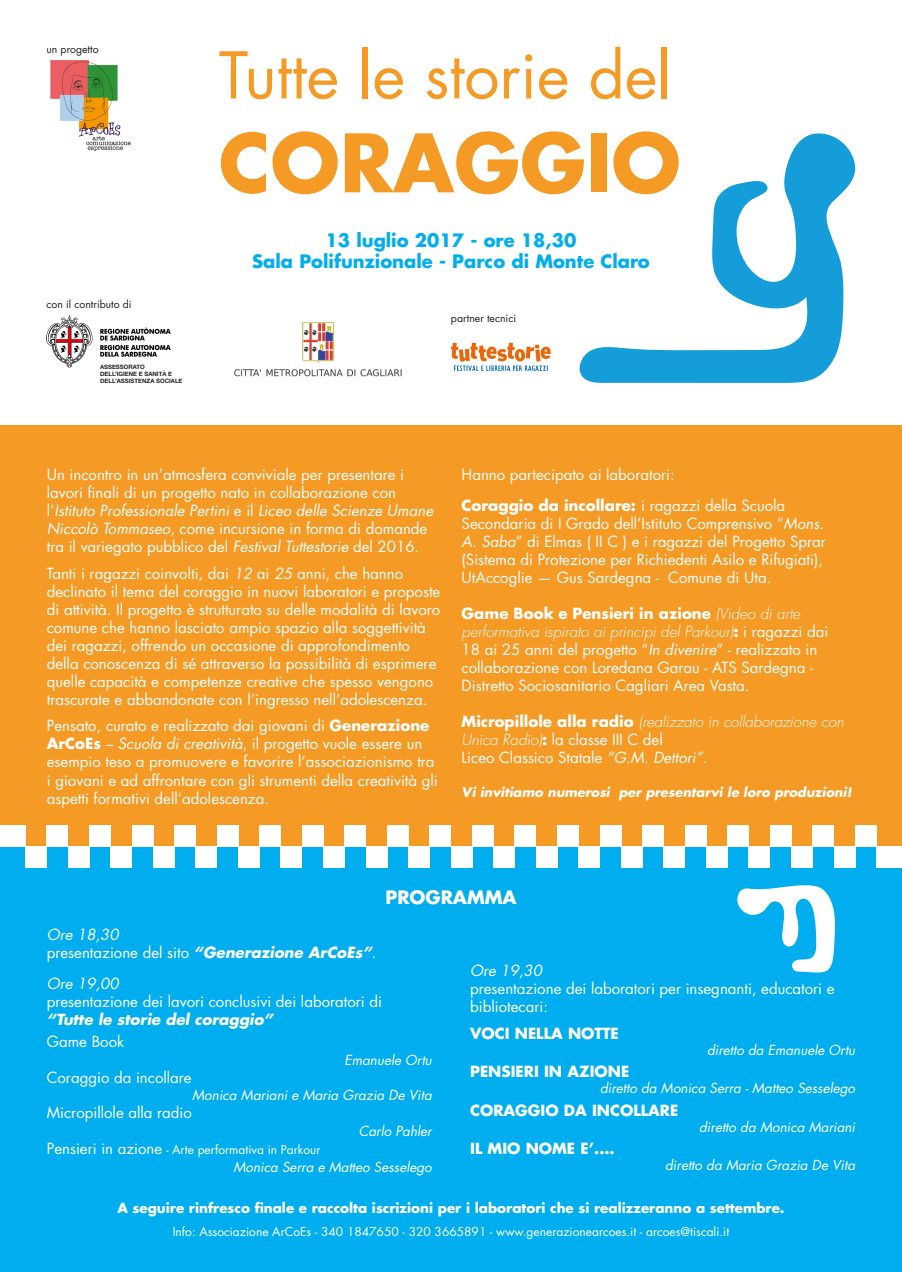
<style>
.page{position:relative;width:902px;height:1272px;background:#fff}
.page>*{position:absolute;margin:0;border:0;box-sizing:border-box;transform-origin:0 0}
.t1{font:700 78.15px "Futura Std";color:#f59a24}
.t2{font:62.55px "Futura Std";color:#f59a24}
.t3{font:700 18px "Futura Std";color:#00aeef}
.t4{font:700 18px "Futura Std";color:#fff}
.t5{font:15px/18px "Futura Std";color:#fff}
.t6{font:italic 300 15px/18px "Futura Std";color:#fff}
.t7{font:700 15px "Futura Std";color:#fff}
.t8{font:italic 700 15px "Futura Std";color:#fff}
.t9{font:italic 15px "Futura Std";color:#fff}
.t10{font:italic 13.5px "Futura Std";color:#fff}
.t11{font:700 13.5px "Futura Std";color:#fff}
.t12{font:italic 700 12.9px "Futura Std";color:#fff}
.t13{font:12px "Futura Std";color:#fff}
.t14{font:10.5px "Futura Std";color:#231f20}
.t15{font:700 6px/7.2px "Helvetica Neue";color:#231f20}
.s1{font-style:italic}
.s2{font-weight:700}
.s3{font-weight:300;font-style:italic}
.s4{font-weight:700;font-style:normal}
.s5{font-weight:400;font-style:normal}
.s6{font-weight:700;font-style:italic}
.s7{font-size:15px}
</style>
<div class="page">
<div style="left:0;top:425px;width:901px;height:421px;background:#f59a24"></div>
<div style="left:0;top:846px;width:901px;height:425px;background:#00aeef"></div>
<svg style="left:737px;top:885px;width:98px;height:87px"></svg>
<svg style="left:579px;top:133px;width:277px;height:250px"></svg>
<div style="left:0;top:825px;width:26px;height:21px;background:#fff"></div>
<div style="left:344px;top:825px;width:22px;height:21px;background:#fff"></div>
<div style="left:685px;top:825px;width:21px;height:21px;background:#fff"></div>
<div style="left:174px;top:825px;width:22px;height:21px;background:#fff"></div>
<div style="left:514px;top:825px;width:22px;height:21px;background:#fff"></div>
<div style="left:855px;top:825px;width:21px;height:21px;background:#fff"></div>
<div style="left:89px;top:825px;width:22px;height:21px;background:#fff"></div>
<div style="left:429px;top:825px;width:22px;height:21px;background:#fff"></div>
<div style="left:770px;top:825px;width:21px;height:21px;background:#fff"></div>
<div style="left:259px;top:825px;width:22px;height:21px;background:#fff"></div>
<div style="left:600px;top:825px;width:21px;height:21px;background:#fff"></div>
<div style="left:47px;top:825px;width:21px;height:21px;background:#fff"></div>
<div style="left:387px;top:825px;width:21px;height:21px;background:#fff"></div>
<div style="left:727px;top:825px;width:21px;height:21px;background:#fff"></div>
<div style="left:217px;top:825px;width:21px;height:21px;background:#fff"></div>
<div style="left:557px;top:825px;width:21px;height:21px;background:#fff"></div>
<div style="left:132px;top:825px;width:21px;height:21px;background:#fff"></div>
<div style="left:472px;top:825px;width:21px;height:21px;background:#fff"></div>
<div style="left:812px;top:825px;width:21px;height:21px;background:#fff"></div>
<div style="left:302px;top:825px;width:21px;height:21px;background:#fff"></div>
<div style="left:642px;top:825px;width:21px;height:21px;background:#fff"></div>
<div style="left:26px;top:846px;width:21px;height:21px;background:#fff"></div>
<div style="left:366px;top:846px;width:21px;height:21px;background:#fff"></div>
<div style="left:706px;top:846px;width:21px;height:21px;background:#fff"></div>
<div style="left:196px;top:846px;width:21px;height:21px;background:#fff"></div>
<div style="left:536px;top:846px;width:21px;height:21px;background:#fff"></div>
<div style="left:876px;top:846px;width:25px;height:21px;background:#fff"></div>
<div style="left:111px;top:846px;width:21px;height:21px;background:#fff"></div>
<div style="left:451px;top:846px;width:21px;height:21px;background:#fff"></div>
<div style="left:791px;top:846px;width:21px;height:21px;background:#fff"></div>
<div style="left:281px;top:846px;width:21px;height:21px;background:#fff"></div>
<div style="left:621px;top:846px;width:21px;height:21px;background:#fff"></div>
<div style="left:68px;top:846px;width:21px;height:21px;background:#fff"></div>
<div style="left:408px;top:846px;width:21px;height:21px;background:#fff"></div>
<div style="left:748px;top:846px;width:22px;height:21px;background:#fff"></div>
<div style="left:238px;top:846px;width:21px;height:21px;background:#fff"></div>
<div style="left:578px;top:846px;width:22px;height:21px;background:#fff"></div>
<div style="left:153px;top:846px;width:21px;height:21px;background:#fff"></div>
<div style="left:493px;top:846px;width:21px;height:21px;background:#fff"></div>
<div style="left:833px;top:846px;width:22px;height:21px;background:#fff"></div>
<div style="left:323px;top:846px;width:21px;height:21px;background:#fff"></div>
<div style="left:663px;top:846px;width:22px;height:21px;background:#fff"></div>
<img style="left:50px;top:60px;width:81px;height:92px">
<svg style="left:451px;top:343px;width:100px;height:28px"></svg>
<img style="left:46px;top:316px;width:125px;height:52px">
<img style="left:234px;top:322px;width:168px;height:55px">
<p class="t14" style="left:46px;top:42px;width:54px">un progetto</p>
<p class="t14" style="left:46px;top:297px;width:87px">con il contributo di</p>
<p class="t15" style="left:100px;top:363px;width:84px">ASSESSORATO<br>DELL’IGIENE E SANITÀ E<br>DELL’ASSISTENZA SOCIALE</p>
<p class="t2" style="left:219px;top:35px;width:454px">Tutte le storie del</p>
<p class="t1" style="left:219px;top:111px;width:463px">CORAGGIO</p>
<p class="t3" style="left:325px;top:228px;width:252px">13 luglio 2017 - ore 18,30</p>
<p class="t3" style="left:252px;top:249px;width:399px">Sala Polifunzionale - Parco di Monte Claro</p>
<p class="t14" style="left:451px;top:312px;width:67px">partner tecnici</p>
<p class="t5" style="left:47px;top:466px;width:388px">Un incontro in un’atmosfera conviviale per presentare i lavori finali di un progetto nato in collaborazione con l’<span class="s1">Istituto Professionale Pertini</span> e il <span class="s1">Liceo delle Scienze Umane Niccolò Tommaseo</span>, come incursione in forma di domande tra il variegato pubblico del <span class="s1">Festival Tuttestorie</span> del 2016.</p>
<p class="t5" style="left:47px;top:564px;width:395px">Tanti i ragazzi coinvolti, dai <span class="s1">12</span> ai <span class="s1">25</span> anni, che hanno declinato il tema del coraggio in nuovi laboratori e proposte di attività. Il progetto è strutturato su delle modalità di lavoro comune che hanno lasciato ampio spazio alla soggettività dei ragazzi, offrendo un occasione di approfondimento della conoscenza di sé attraverso la possibilità di esprimere quelle capacità e competenze creative che spesso vengono trascurate e abbandonate con l’ingresso nell’adolescenza.</p>
<p class="t5" style="left:47px;top:717px;width:392px">Pensato, curato e realizzato dai giovani di <span class="s2">Generazione ArCoEs</span> – <span class="s1">Scuola di creatività</span>, il progetto vuole essere un esempio teso a promuovere e favorire l’associazionismo tra i giovani e ad affrontare con gli strumenti della creatività gli aspetti formativi dell’adolescenza.</p>
<p class="t5" style="left:461px;top:466px;width:214px">Hanno partecipato ai laboratori:</p>
<p class="t5" style="left:461px;top:496px;width:366px"><span class="s2">Coraggio da incollare:</span> i ragazzi della Scuola Secondaria di I Grado dell’Istituto Comprensivo “<span class="s1">Mons.<br>A. Saba</span>” di Elmas ( II C ) e i ragazzi del Progetto Sprar (Sistema di Protezione per Richiedenti Asilo e Rifugiati), UtAccoglie — Gus Sardegna - Comune di Uta.</p>
<p class="t5" style="left:461px;top:604px;width:368px"><span class="s2">Game Book e Pensieri in azione</span> <span class="s3">(Video di arte performativa ispirato ai principi del Parkour)</span><span class="s2">:</span> i ragazzi dai 18 ai 25 anni del progetto “<span class="s1">In divenire</span>” - realizzato in collaborazione con Loredana Garau - ATS Sardegna - Distretto Sociosanitario Cagliari Area Vasta.</p>
<p class="t6" style="left:461px;top:713px;width:383px"><span class="s4">Micropillole alla radio</span> (realizzato in collaborazione con<br>Unica Radio)<span class="s4">:</span> <span class="s5">la classe III C del</span></p>
<p class="t5" style="left:461px;top:748px;width:247px">Liceo Classico Statale <span class="s1">“G.M. Dettori”</span>.</p>
<p class="t12" style="left:461px;top:783px;width:391px">Vi invitiamo numerosi per presentarvi le loro produzioni!</p>
<p class="t4" style="left:385px;top:885px;width:133px">PROGRAMMA</p>
<p class="t9" style="left:47px;top:925px;width:73px">Ore 18,30</p>
<p class="t5" style="left:47px;top:943px;width:331px">presentazione del sito <span class="s6">“Generazione ArCoEs”</span>.</p>
<p class="t9" style="left:47px;top:973px;width:73px">Ore 19,00</p>
<p class="t5" style="left:47px;top:992px;width:337px">presentazione dei lavori conclusivi dei laboratori di</p>
<p class="t8" style="left:47px;top:1009px;width:228px">“Tutte le storie del coraggio”</p>
<p class="t5" style="left:47px;top:1032px;width:79px">Game Book</p>
<p class="t10" style="left:344px;top:1051px;width:89px">Emanuele Ortu</p>
<p class="t5" style="left:47px;top:1068px;width:146px">Coraggio da incollare</p>
<p class="t10" style="left:192px;top:1085px;width:241px">Monica Mariani e Maria Grazia De Vita</p>
<p class="t5" style="left:47px;top:1103px;width:147px">Micropillole alla radio</p>
<p class="t10" style="left:358px;top:1121px;width:75px">Carlo Pahler</p>
<p class="t13" style="left:47px;top:1141px;width:275px"><span class="s7">Pensieri in azione</span> - Arte performativa in Parkour</p>
<p class="t10" style="left:233px;top:1157px;width:200px">Monica Serra e Matteo Sesselego</p>
<p class="t9" style="left:470px;top:961px;width:73px">Ore 19,30</p>
<p class="t5" style="left:470px;top:979px;width:366px">presentazione dei laboratori per insegnanti, educatori e bibliotecari:</p>
<p class="t7" style="left:470px;top:1023px;width:150px">VOCI NELLA NOTTE</p>
<p class="t10" style="left:707px;top:1041px;width:150px">diretto da Emanuele Ortu</p>
<p class="t7" style="left:470px;top:1061px;width:161px">PENSIERI IN AZIONE</p>
<p class="t10" style="left:600px;top:1079px;width:256px">diretto da Monica Serra - Matteo Sesselego</p>
<p class="t7" style="left:470px;top:1100px;width:210px">CORAGGIO DA INCOLLARE</p>
<p class="t10" style="left:699px;top:1118px;width:157px">diretto da Monica Mariani</p>
<p class="t7" style="left:470px;top:1138px;width:146px">IL MIO NOME E’....</p>
<p class="t10" style="left:665px;top:1156px;width:191px">diretto da Maria Grazia De Vita</p>
<p class="t11" style="left:117px;top:1198px;width:668px">A seguire rinfresco finale e raccolta iscrizioni per i laboratori che si realizzeranno a settembre.</p>
<p class="t13" style="left:173px;top:1223px;width:558px">Info: Associazione ArCoEs - 340 1847650 - 320 3665891 - www.generazionearcoes.it - arcoes@tiscali.it</p>
</div>
